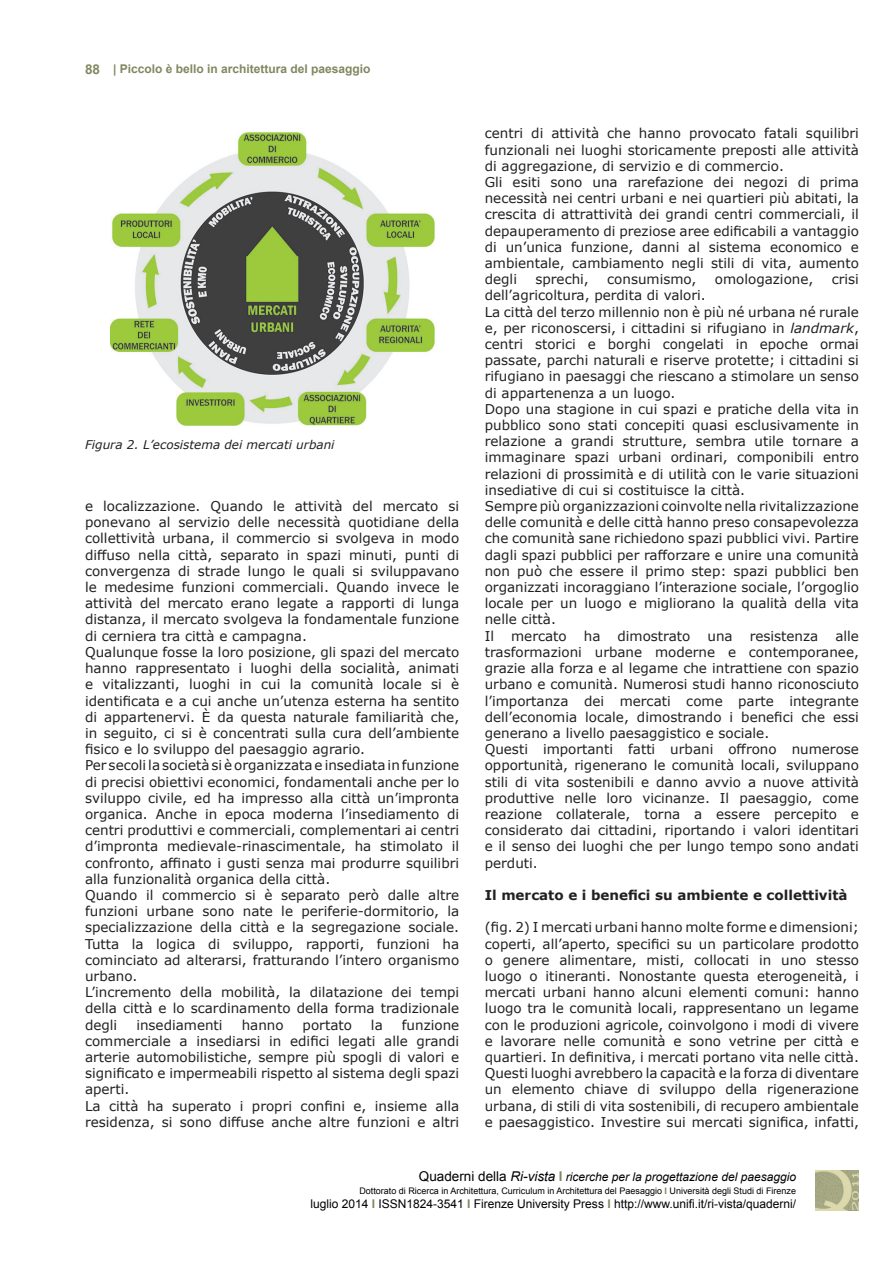
<style>
.page{position:relative;width:893px;height:1263px;background:#fff}
.page>*{position:absolute;margin:0;border:0;box-sizing:border-box;transform-origin:0 0}
.Normale{font:13.5px/16.2px "Verdana";color:#231f20;text-align:justify}
.Normale-2{font:700 13.5px "Verdana";color:#231f20}
.t1{font:12px "Arial";color:#000}
.t2{font:italic 12px "Arial";color:#000}
.t3{font:700 12px "Arial";color:#818760}
.testo_normale{font:italic 12px "Verdana";color:#231f20}
.t4{font:9px "Arial";color:#000}
.s1{font-size:13.5px}
.s2{font-style:italic}
.s3{font-style:normal;font-size:13.5px}
.s4{font-weight:700;font-style:normal;font-size:13.5px;color:#818760}
.s5{font-weight:700;color:#818760}
</style>
<div class="page">
<img style="left:111px;top:132px;width:324px;height:293px">
<img style="left:816px;top:1171px;width:43px;height:39px">
<p class="t3" style="left:85px;top:60px;width:287px"><span class="s1">88</span> | Piccolo è bello in architettura del paesaggio</p>
<p class="testo_normale" style="left:85px;top:436px;width:251px">Figura 2. L’ecosistema dei mercati urbani</p>
<p class="Normale" style="left:85px;top:498px;width:376px">e localizzazione. Quando le attività del mercato si ponevano al servizio delle necessità quotidiane della collettività urbana, il commercio si svolgeva in modo diffuso nella città, separato in spazi minuti, punti di convergenza di strade lungo le quali si sviluppavano le medesime funzioni commerciali. Quando invece le attività del mercato erano legate a rapporti di lunga distanza, il mercato svolgeva la fondamentale funzione di cerniera tra città e campagna.</p>
<p class="Normale" style="left:85px;top:644px;width:376px">Qualunque fosse la loro posizione, gli spazi del mercato hanno rappresentato i luoghi della socialità, animati e vitalizzanti, luoghi in cui la comunità locale si è identificata e a cui anche un’utenza esterna ha sentito di appartenervi. È da questa naturale familiarità che, in seguito, ci si è concentrati sulla cura dell’ambiente fisico e lo sviluppo del paesaggio agrario.</p>
<p class="Normale" style="left:85px;top:757px;width:376px">Per secoli la società si è organizzata e insediata in funzione di precisi obiettivi economici, fondamentali anche per lo sviluppo civile, ed ha impresso alla città un’impronta organica. Anche in epoca moderna l’insediamento di centri produttivi e commerciali, complementari ai centri d’impronta medievale-rinascimentale, ha stimolato il confronto, affinato i gusti senza mai produrre squilibri alla funzionalità organica della città.</p>
<p class="Normale" style="left:85px;top:887px;width:376px">Quando il commercio si è separato però dalle altre funzioni urbane sono nate le periferie-dormitorio, la specializzazione della città e la segregazione sociale.<br>Tutta la logica di sviluppo, rapporti, funzioni ha cominciato ad alterarsi, fratturando l’intero organismo urbano.</p>
<p class="Normale" style="left:85px;top:984px;width:376px">L’incremento della mobilità, la dilatazione dei tempi della città e lo scardinamento della forma tradizionale degli</p>
<p class="Normale" style="left:85px;top:1016px;width:376px;text-indent:317px">funzione commerciale a insediarsi in edifici legati alle grandi arterie automobilistiche, sempre più spogli di valori e significato e impermeabili rispetto al sistema degli spazi aperti.</p>
<p class="Normale" style="left:85px;top:1097px;width:376px">La città ha superato i propri confini e, insieme alla residenza, si sono diffuse anche altre funzioni e altri</p>
<p class="Normale" style="left:136px;top:1016px;width:88px">insediamenti</p>
<p class="Normale" style="left:242px;top:1016px;width:43px">hanno</p>
<p class="Normale" style="left:303px;top:1016px;width:51px">portato</p>
<p class="Normale" style="left:371px;top:1016px;width:13px">la</p>
<p class="Normale" style="left:485px;top:125px;width:376px">centri di attività che hanno provocato fatali squilibri funzionali nei luoghi storicamente preposti alle attività di aggregazione, di servizio e di commercio.</p>
<p class="Normale" style="left:485px;top:174px;width:376px">Gli esiti sono una rarefazione dei negozi di prima necessità nei centri urbani e nei quartieri più abitati, la crescita di attrattività dei grandi centri commerciali, il depauperamento di preziose aree edificabili a vantaggio di un’unica funzione, danni al sistema economico e ambientale, cambiamento negli stili di vita, aumento degli</p>
<p class="Normale" style="left:535px;top:271px;width:55px">sprechi,</p>
<p class="Normale" style="left:607px;top:271px;width:91px">consumismo,</p>
<p class="Normale" style="left:715px;top:271px;width:100px">omologazione,</p>
<p class="Normale" style="left:832px;top:271px;width:29px">crisi</p>
<p class="Normale" style="left:485px;top:287px;width:223px">dell’agricoltura, perdita di valori.</p>
<p class="Normale" style="left:485px;top:303px;width:376px">La città del terzo millennio non è più né urbana né rurale e, per riconoscersi, i cittadini si rifugiano in <span class="s2">landmark</span>, centri storici e borghi congelati in epoche ormai passate, parchi naturali e riserve protette; i cittadini si rifugiano in paesaggi che riescano a stimolare un senso di appartenenza a un luogo.</p>
<p class="Normale" style="left:485px;top:401px;width:376px">Dopo una stagione in cui spazi e pratiche della vita in pubblico sono stati concepiti quasi esclusivamente in relazione a grandi strutture, sembra utile tornare a immaginare spazi urbani ordinari, componibili entro relazioni di prossimità e di utilità con le varie situazioni insediative di cui si costituisce la città.</p>
<p class="Normale" style="left:485px;top:498px;width:376px">Sempre più organizzazioni coinvolte nella rivitalizzazione delle comunità e delle città hanno preso consapevolezza che comunità sane richiedono spazi pubblici vivi. Partire dagli spazi pubblici per rafforzare e unire una comunità non può che essere il primo step: spazi pubblici ben organizzati incoraggiano l’interazione sociale, l’orgoglio locale per un luogo e migliorano la qualità della vita nelle città.</p>
<p class="Normale" style="left:485px;top:627px;width:11px">Il</p>
<p class="Normale" style="left:511px;top:627px;width:57px">mercato</p>
<p class="Normale" style="left:584px;top:627px;width:18px">ha</p>
<p class="Normale" style="left:617px;top:627px;width:74px">dimostrato</p>
<p class="Normale" style="left:707px;top:627px;width:27px">una</p>
<p class="Normale" style="left:750px;top:627px;width:70px">resistenza</p>
<p class="Normale" style="left:485px;top:627px;width:376px;text-indent:351px">alle trasformazioni urbane moderne e contemporanee, grazie alla forza e al legame che intrattiene con spazio urbano e comunità. Numerosi studi hanno riconosciuto l’importanza dei mercati come parte integrante dell’economia locale, dimostrando i benefici che essi generano a livello paesaggistico e sociale.</p>
<p class="Normale" style="left:485px;top:741px;width:376px">Questi importanti fatti urbani offrono numerose opportunità, rigenerano le comunità locali, sviluppano stili di vita sostenibili e danno avvio a nuove attività produttive nelle loro vicinanze. Il paesaggio, come reazione collaterale, torna a essere percepito e considerato dai cittadini, riportando i valori identitari e il senso dei luoghi che per lungo tempo sono andati perduti.</p>
<p class="Normale-2" style="left:485px;top:885px;width:364px">Il mercato e i benefici su ambiente e collettività</p>
<p class="Normale" style="left:485px;top:919px;width:376px">(fig. 2) I mercati urbani hanno molte forme e dimensioni; coperti, all’aperto, specifici su un particolare prodotto o genere alimentare, misti, collocati in uno stesso luogo o itineranti. Nonostante questa eterogeneità, i mercati urbani hanno alcuni elementi comuni: hanno luogo tra le comunità locali, rappresentano un legame con le produzioni agricole, coinvolgono i modi di vivere e lavorare nelle comunità e sono vetrine per città e quartieri. In definitiva, i mercati portano vita nelle città.</p>
<p class="Normale" style="left:485px;top:1065px;width:376px">Questi luoghi avrebbero la capacità e la forza di diventare un elemento chiave di sviluppo della rigenerazione urbana, di stili di vita sostenibili, di recupero ambientale e paesaggistico. Investire sui mercati significa, infatti,</p>
<p class="t2" style="left:419px;top:1169px;width:379px"><span class="s3">Quaderni della</span> <span class="s1">Ri-vista</span> <span class="s4">I</span> ricerche per la progettazione del paesaggio</p>
<p class="t4" style="left:359px;top:1185px;width:438px">Dottorato di Ricerca in Architettura, Curriculum in Architettura del Paesaggio <span class="s5">I</span> Università degli Studi di Firenze</p>
<p class="t1" style="left:310px;top:1195px;width:487px">luglio 2014 <span class="s5">I</span> ISSN1824-3541 <span class="s5">I</span> Firenze University Press <span class="s5">I</span> http://www.unifi.it/ri-vista/quaderni/</p>
</div>
